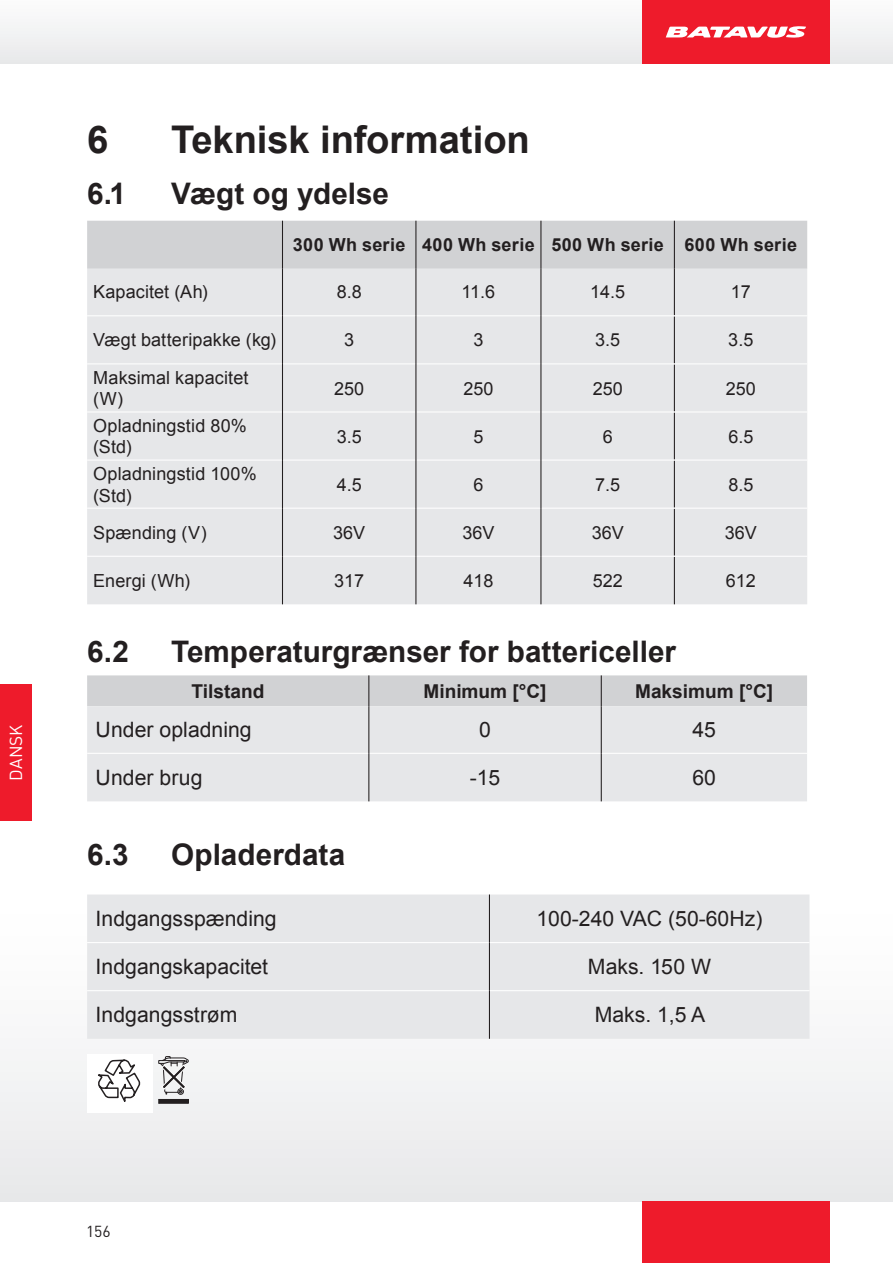
<style>
.page{position:relative;width:893px;height:1263px;background:#fff}
.page>*{position:absolute;margin:0;border:0;box-sizing:border-box;transform-origin:0 0}
.t1{font:700 38.1px "Arial";color:#231f20}
.t2{font:700 29.7px "Arial";color:#231f20}
.t3{font:21.15px "Arial";color:#231f20}
.t4{font:700 19.05px "Arial";color:#231f20}
.t5{font:18px/21.6px "Arial";letter-spacing:.005em;color:#231f20}
.t6{font:700 18px "Arial";letter-spacing:.02em;color:#231f20}
.t7{font:17.25px "DIN";letter-spacing:.005em;color:#fff}
.t8{font:15.75px "DIN";color:#231f20}
</style>
<div class="page">
<div style="left:0;top:0;width:893px;height:64px;background:#f2f3f4"></div>
<svg style="left:0;top:894px;width:893px;height:307px;fill:#eaebec"></svg>
<div style="left:872px;top:894px;width:21px;height:307px;background:linear-gradient(to bottom,#fff,#e8e9eb)"></div>
<div style="left:642px;top:1201px;width:187px;height:62px;background:#ee1b2b"></div>
<div style="left:642px;top:0;width:187px;height:64px;background:#ee1b2b"></div>
<svg style="left:666px;top:26px;width:140px;height:12px"></svg>
<div style="left:0;top:685px;width:32px;height:136px;background:#ee1b2b"></div>
<div style="left:87px;top:221px;width:720px;height:48px;background:#d1d2d4"></div>
<div style="left:87px;top:269px;width:720px;height:335px;background:#e6e7e9"></div>
<hr style="left:674px;top:269px;width:1px;height:46px;background:#231f20">
<hr style="left:674px;top:316px;width:1px;height:47px;background:#231f20">
<hr style="left:674px;top:364px;width:1px;height:47px;background:#231f20">
<hr style="left:674px;top:412px;width:1px;height:47px;background:#231f20">
<hr style="left:674px;top:461px;width:1px;height:47px;background:#231f20">
<hr style="left:674px;top:509px;width:1px;height:47px;background:#231f20">
<hr style="left:674px;top:557px;width:1px;height:47px;background:#231f20">
<hr style="left:87px;top:315px;width:195px;height:1px;background:#fff">
<hr style="left:283px;top:315px;width:132px;height:1px;background:#fff">
<hr style="left:416px;top:315px;width:124px;height:1px;background:#fff">
<hr style="left:541px;top:315px;width:133px;height:1px;background:#fff">
<hr style="left:674px;top:315px;width:133px;height:1px;background:#fff">
<hr style="left:87px;top:363px;width:195px;height:1px;background:#fff">
<hr style="left:283px;top:363px;width:132px;height:1px;background:#fff">
<hr style="left:416px;top:363px;width:124px;height:1px;background:#fff">
<hr style="left:541px;top:363px;width:133px;height:1px;background:#fff">
<hr style="left:674px;top:363px;width:133px;height:1px;background:#fff">
<hr style="left:87px;top:411px;width:195px;height:1px;background:#fff">
<hr style="left:283px;top:411px;width:132px;height:1px;background:#fff">
<hr style="left:416px;top:411px;width:124px;height:1px;background:#fff">
<hr style="left:541px;top:411px;width:133px;height:1px;background:#fff">
<hr style="left:674px;top:411px;width:133px;height:1px;background:#fff">
<hr style="left:87px;top:459px;width:195px;height:2px;background:#fff">
<hr style="left:283px;top:459px;width:132px;height:2px;background:#fff">
<hr style="left:416px;top:459px;width:124px;height:2px;background:#fff">
<hr style="left:541px;top:459px;width:133px;height:2px;background:#fff">
<hr style="left:674px;top:459px;width:133px;height:2px;background:#fff">
<hr style="left:87px;top:508px;width:195px;height:1px;background:#fff">
<hr style="left:283px;top:508px;width:132px;height:1px;background:#fff">
<hr style="left:416px;top:508px;width:124px;height:1px;background:#fff">
<hr style="left:541px;top:508px;width:133px;height:1px;background:#fff">
<hr style="left:674px;top:508px;width:133px;height:1px;background:#fff">
<hr style="left:87px;top:556px;width:195px;height:1px;background:#fff">
<hr style="left:283px;top:556px;width:132px;height:1px;background:#fff">
<hr style="left:416px;top:556px;width:124px;height:1px;background:#fff">
<hr style="left:541px;top:556px;width:133px;height:1px;background:#fff">
<hr style="left:674px;top:556px;width:133px;height:1px;background:#fff">
<hr style="left:540px;top:221px;width:1px;height:48px;background:#231f20">
<hr style="left:282px;top:269px;width:1px;height:47px;background:#231f20">
<hr style="left:282px;top:316px;width:1px;height:48px;background:#231f20">
<hr style="left:282px;top:364px;width:1px;height:48px;background:#231f20">
<hr style="left:282px;top:412px;width:1px;height:48px;background:#231f20">
<hr style="left:282px;top:460px;width:1px;height:48px;background:#231f20">
<hr style="left:282px;top:508px;width:1px;height:48px;background:#231f20">
<hr style="left:282px;top:556px;width:1px;height:48px;background:#231f20">
<hr style="left:282px;top:221px;width:1px;height:48px;background:#231f20">
<hr style="left:415px;top:221px;width:1px;height:48px;background:#231f20">
<hr style="left:674px;top:221px;width:1px;height:48px;background:#231f20">
<hr style="left:415px;top:269px;width:1px;height:47px;background:#231f20">
<hr style="left:540px;top:269px;width:1px;height:47px;background:#231f20">
<hr style="left:415px;top:316px;width:1px;height:48px;background:#231f20">
<hr style="left:540px;top:316px;width:1px;height:48px;background:#231f20">
<hr style="left:415px;top:364px;width:1px;height:48px;background:#231f20">
<hr style="left:540px;top:364px;width:1px;height:48px;background:#231f20">
<hr style="left:415px;top:412px;width:1px;height:48px;background:#231f20">
<hr style="left:540px;top:412px;width:1px;height:48px;background:#231f20">
<hr style="left:415px;top:460px;width:1px;height:48px;background:#231f20">
<hr style="left:540px;top:460px;width:1px;height:48px;background:#231f20">
<hr style="left:415px;top:508px;width:1px;height:48px;background:#231f20">
<hr style="left:540px;top:508px;width:1px;height:48px;background:#231f20">
<hr style="left:415px;top:556px;width:1px;height:48px;background:#231f20">
<hr style="left:540px;top:556px;width:1px;height:48px;background:#231f20">
<div style="left:87px;top:675px;width:720px;height:31px;background:#d1d2d4"></div>
<div style="left:87px;top:706px;width:720px;height:95px;background:#e6e7e9"></div>
<hr style="left:87px;top:753px;width:281px;height:1px;background:#fff">
<hr style="left:369px;top:753px;width:232px;height:1px;background:#fff">
<hr style="left:602px;top:753px;width:205px;height:1px;background:#fff">
<hr style="left:368px;top:706px;width:1px;height:47px;background:#231f20">
<hr style="left:368px;top:753px;width:1px;height:48px;background:#231f20">
<hr style="left:368px;top:675px;width:1px;height:31px;background:#231f20">
<hr style="left:601px;top:675px;width:1px;height:31px;background:#231f20">
<hr style="left:601px;top:706px;width:1px;height:47px;background:#231f20">
<hr style="left:601px;top:753px;width:1px;height:48px;background:#231f20">
<hr style="left:87px;top:942px;width:402px;height:1px;background:#fff">
<hr style="left:490px;top:942px;width:319px;height:1px;background:#fff">
<hr style="left:87px;top:990px;width:402px;height:1px;background:#fff">
<hr style="left:490px;top:990px;width:319px;height:1px;background:#fff">
<hr style="left:489px;top:894px;width:1px;height:48px;background:#231f20">
<hr style="left:489px;top:942px;width:1px;height:49px;background:#231f20">
<hr style="left:489px;top:991px;width:1px;height:48px;background:#231f20">
<div style="left:87px;top:1054px;width:66px;height:58px;background:#fff"></div>
<svg style="left:98px;top:1059px;width:43px;height:43px"></svg>
<svg style="left:158px;top:1056px;width:31px;height:48px"></svg>
<div style="left:158px;top:1099px;width:31px;height:4px;border:1px solid #231f20"></div>
<p class="t7" style="left:5px;top:781px;width:58px;rotate:-90deg">DANSK</p>
<h1 class="t1" style="left:87px;top:114px;width:23px">6</h1>
<h1 class="t1" style="left:171px;top:114px;width:360px">Teknisk information</h1>
<h2 class="t2" style="left:87px;top:173px;width:40px">6.1</h2>
<h2 class="t2" style="left:171px;top:173px;width:219px">Vægt og ydelse</h2>
<p class="t6" style="left:293px;top:233px;width:506px">300 Wh serie 400 Wh serie 500 Wh serie 600 Wh serie</p>
<p class="t5" style="left:93px;top:281px;width:116px">Kapacitet (Ah)</p>
<p class="t5" style="left:337px;top:281px;width:27px">8.8</p>
<p class="t5" style="left:462px;top:281px;width:35px">11.6</p>
<p class="t5" style="left:590px;top:281px;width:37px">14.5</p>
<p class="t5" style="left:731px;top:281px;width:22px">17</p>
<p class="t5" style="left:93px;top:329px;width:184px">Vægt batteripakke (kg)</p>
<p class="t5" style="left:344px;top:329px;width:12px">3</p>
<p class="t5" style="left:473px;top:329px;width:12px">3</p>
<p class="t5" style="left:595px;top:329px;width:27px">3.5</p>
<p class="t5" style="left:728px;top:329px;width:27px">3.5</p>
<p class="t5" style="left:93px;top:367px;width:157px">Maksimal kapacitet (W)</p>
<p class="t5" style="left:334px;top:378px;width:32px">250</p>
<p class="t5" style="left:463px;top:378px;width:32px">250</p>
<p class="t5" style="left:593px;top:378px;width:32px">250</p>
<p class="t5" style="left:726px;top:378px;width:32px">250</p>
<p class="t5" style="left:93px;top:415px;width:155px">Opladningstid 80% (Std)</p>
<p class="t5" style="left:337px;top:426px;width:27px">3.5</p>
<p class="t5" style="left:473px;top:426px;width:12px">5</p>
<p class="t5" style="left:603px;top:426px;width:12px">6</p>
<p class="t5" style="left:728px;top:426px;width:27px">6.5</p>
<p class="t5" style="left:93px;top:463px;width:165px">Opladningstid 100% (Std)</p>
<p class="t5" style="left:337px;top:474px;width:27px">4.5</p>
<p class="t5" style="left:473px;top:474px;width:12px">6</p>
<p class="t5" style="left:595px;top:474px;width:27px">7.5</p>
<p class="t5" style="left:728px;top:474px;width:27px">8.5</p>
<p class="t5" style="left:93px;top:522px;width:115px">Spænding (V)</p>
<p class="t5" style="left:333px;top:522px;width:34px">36V</p>
<p class="t5" style="left:462px;top:522px;width:34px">36V</p>
<p class="t5" style="left:592px;top:522px;width:34px">36V</p>
<p class="t5" style="left:725px;top:522px;width:34px">36V</p>
<p class="t5" style="left:93px;top:570px;width:98px">Energi (Wh)</p>
<p class="t5" style="left:334px;top:570px;width:32px">317</p>
<p class="t5" style="left:463px;top:570px;width:32px">418</p>
<p class="t5" style="left:593px;top:570px;width:32px">522</p>
<p class="t5" style="left:726px;top:570px;width:32px">612</p>
<h2 class="t2" style="left:87px;top:631px;width:43px">6.2</h2>
<h2 class="t2" style="left:171px;top:631px;width:506px">Temperaturgrænser for battericeller</h2>
<p class="t4" style="left:192px;top:678px;width:74px">Tilstand</p>
<p class="t4" style="left:423px;top:678px;width:125px">Minimum [°C]</p>
<p class="t4" style="left:635px;top:678px;width:140px">Maksimum [°C]</p>
<p class="t3" style="left:96px;top:716px;width:158px">Under opladning</p>
<p class="t3" style="left:479px;top:716px;width:13px">0</p>
<p class="t3" style="left:692px;top:716px;width:25px">45</p>
<p class="t3" style="left:96px;top:764px;width:108px">Under brug</p>
<p class="t3" style="left:470px;top:764px;width:32px">-15</p>
<p class="t3" style="left:692px;top:764px;width:25px">60</p>
<h2 class="t2" style="left:87px;top:835px;width:43px">6.3</h2>
<h2 class="t2" style="left:171px;top:835px;width:175px">Opladerdata</h2>
<p class="t3" style="left:96px;top:905px;width:183px">Indgangsspænding</p>
<p class="t3" style="left:536px;top:905px;width:227px">100-240 VAC (50-60Hz)</p>
<p class="t3" style="left:96px;top:953px;width:174px">Indgangskapacitet</p>
<p class="t3" style="left:588px;top:953px;width:125px">Maks. 150 W</p>
<p class="t3" style="left:96px;top:1001px;width:143px">Indgangsstrøm</p>
<p class="t3" style="left:595px;top:1001px;width:112px">Maks. 1,5 A</p>
<p class="t8" style="left:86px;top:1221px;width:26px">156</p>
</div>
